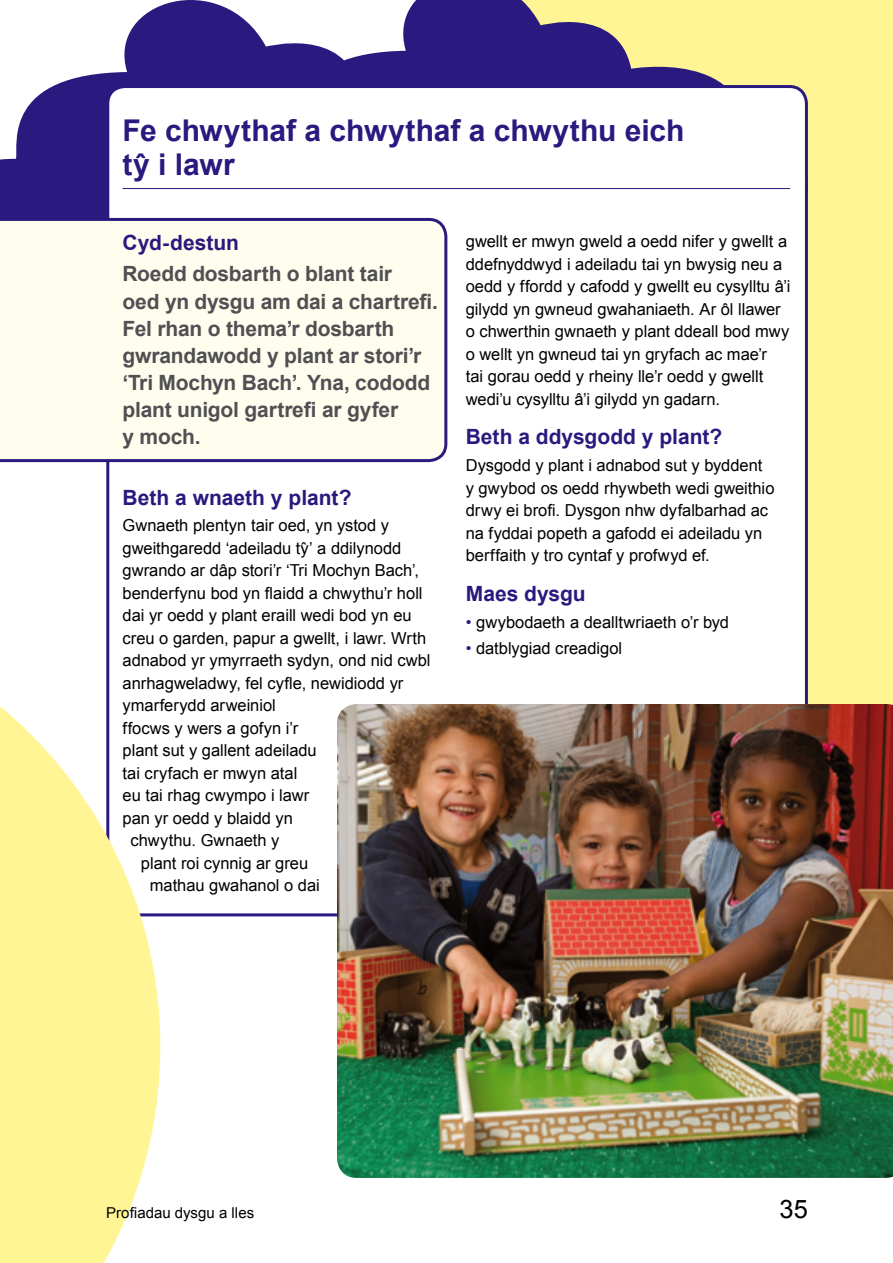
<style>
.page{position:relative;width:893px;height:1263px;background:#fff}
.page>*{position:absolute;margin:0;border:0;box-sizing:border-box;transform-origin:0 0}
.t1{font:700 30px/34.5px "Arial";letter-spacing:-.005em;color:#2a197e}
.t2{font:25.5px "Arial";color:#000}
.t3{font:700 21px/27px "Arial";letter-spacing:-.01em;color:#504f53}
.t4{font:700 21px "Arial";color:#2a197e}
.t5{font:16.5px/22.5px "Arial";color:#000}
.t6{font:15px "Arial";color:#000}
.s1{color:#2a197e}
</style>
<div class="page">
<div style="left:808px;top:0;width:85px;height:704px;background:#fff594"></div>
<svg style="left:0;top:0;width:203px;height:218px;fill:#2a197e"></svg>
<svg style="left:203px;top:0;width:623px;height:209px;background:#938797"></svg>
<div style="left:108px;top:87px;width:698px;height:828px;background:#fff;border-radius:17px"></div>
<hr style="left:123px;top:188px;width:667px;height:1px;background:#2a197e">
<div style="left:0;top:218px;width:447px;height:244px;background:#fffded"></div>
<img style="left:337px;top:704px;width:556px;height:474px">
<svg style="left:0;top:605px;width:160px;height:658px;fill:#fff594"></svg>
<h1 class="t1" style="left:123px;top:113px;width:563px">Fe chwythaf a chwythaf a chwythu eich tˆy i lawr</h1>
<p class="t4" style="left:123px;top:231px;width:118px">Cyd-destun</p>
<p class="t3" style="left:123px;top:261px;width:317px">Roedd dosbarth o blant tair<br>oed yn dysgu am dai a chartrefi.<br>Fel rhan o thema’r dosbarth gwrandawodd y plant ar stori’r ‘Tri Mochyn Bach’. Yna, cododd plant unigol gartrefi ar gyfer<br>y moch.</p>
<p class="t4" style="left:123px;top:485px;width:230px">Beth a wnaeth y plant?</p>
<p class="t5" style="left:123px;top:514px;width:268px">Gwnaeth plentyn tair oed, yn ystod y</p>
<p class="t5" style="left:123px;top:537px;width:280px">gweithgaredd ‘adeiladu tˆy’ a ddilynodd</p>
<p class="t5" style="left:123px;top:559px;width:298px">gwrando ar dâp stori’r ‘Tri Mochyn Bach’,</p>
<p class="t5" style="left:123px;top:582px;width:302px">benderfynu bod yn flaidd a chwythu’r holl</p>
<p class="t5" style="left:123px;top:604px;width:291px">dai yr oedd y plant eraill wedi bod yn eu</p>
<p class="t5" style="left:123px;top:627px;width:305px">creu o garden, papur a gwellt, i lawr. Wrth</p>
<p class="t5" style="left:123px;top:649px;width:310px">adnabod yr ymyrraeth sydyn, ond nid cwbl</p>
<p class="t5" style="left:123px;top:672px;width:282px">anrhagweladwy, fel cyfle, newidiodd yr</p>
<p class="t5" style="left:123px;top:694px;width:155px">ymarferydd arweiniol</p>
<p class="t5" style="left:123px;top:717px;width:177px">ffocws y wers a gofyn i’r</p>
<p class="t5" style="left:123px;top:739px;width:196px">plant sut y gallent adeiladu</p>
<p class="t5" style="left:123px;top:762px;width:176px">tai cryfach er mwyn atal</p>
<p class="t5" style="left:123px;top:784px;width:188px">eu tai rhag cwympo i lawr</p>
<p class="t5" style="left:123px;top:807px;width:172px">pan yr oedd y blaidd yn</p>
<p class="t5" style="left:130px;top:829px;width:150px">chwythu. Gwnaeth y</p>
<p class="t5" style="left:141px;top:852px;width:169px">plant roi cynnig ar greu</p>
<p class="t5" style="left:150px;top:874px;width:171px">mathau gwahanol o dai</p>
<p class="t5" style="left:466px;top:230px;width:326px">gwellt er mwyn gweld a oedd nifer y gwellt a ddefnyddwyd i adeiladu tai yn bwysig neu a oedd y ffordd y cafodd y gwellt eu cysylltu â’i gilydd yn gwneud gwahaniaeth. Ar ôl llawer o chwerthin gwnaeth y plant ddeall bod mwy o wellt yn gwneud tai yn gryfach ac mae’r<br>tai gorau oedd y rheiny lle’r oedd y gwellt wedi’u cysylltu â’i gilydd yn gadarn.</p>
<p class="t4" style="left:466px;top:425px;width:258px">Beth a ddysgodd y plant?</p>
<p class="t5" style="left:466px;top:454px;width:310px">Dysgodd y plant i adnabod sut y byddent y gwybod os oedd rhywbeth wedi gweithio drwy ei brofi. Dysgon nhw dyfalbarhad ac na fyddai popeth a gafodd ei adeiladu yn berffaith y tro cyntaf y profwyd ef.</p>
<p class="t4" style="left:466px;top:582px;width:122px">Maes dysgu</p>
<p class="t5" style="left:466px;top:610px;width:265px"><span class="s1">•</span> gwybodaeth a dealltwriaeth o’r byd</p>
<p class="t5" style="left:466px;top:637px;width:158px"><span class="s1">•</span> datblygiad creadigol</p>
<p class="t6" style="left:106px;top:1204px;width:149px">Profiadau dysgu a lles</p>
<h2 class="t2" style="left:780px;top:1194px;width:30px">35</h2>
</div>
